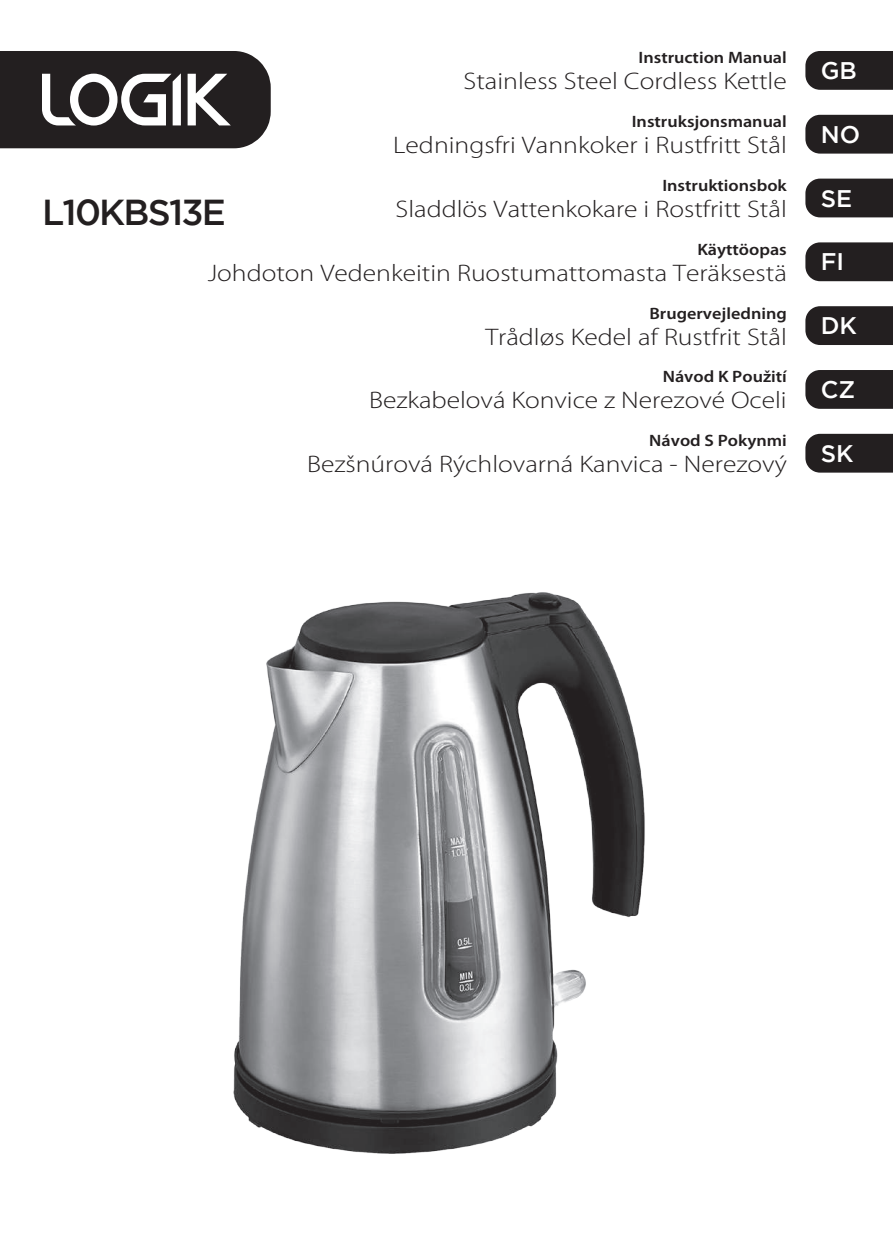
<style>
.page{position:relative;width:893px;height:1259px;background:#fff}
.page>*{position:absolute;margin:0;border:0;box-sizing:border-box;transform-origin:0 0}
.t1{font:500 36px "Gotham";letter-spacing:-.05em;color:#231f20}
.t2{font:300 24px "Myriad Pro";color:#231f20;scale:1.15 1}
.t3{font:500 24px "Gotham";color:#fff}
.t4{font:600 16.5px "Myriad Pro";color:#231f20;scale:1.1 1}
</style>
<div class="page">
<svg style="left:0;top:51px;width:271px;height:97px"></svg>
<div style="left:805px;top:51px;width:88px;height:39px;background:#231f20"></div>
<div style="left:805px;top:115px;width:88px;height:39px;background:#231f20"></div>
<div style="left:805px;top:179px;width:88px;height:38px;background:#231f20"></div>
<div style="left:805px;top:242px;width:88px;height:39px;background:#231f20"></div>
<div style="left:805px;top:306px;width:88px;height:39px;background:#231f20"></div>
<div style="left:805px;top:370px;width:88px;height:39px;background:#231f20"></div>
<div style="left:805px;top:434px;width:88px;height:38px;background:#231f20"></div>
<img style="left:233px;top:592px;width:412px;height:562px">
<p class="t4" style="left:638px;top:47px;width:136px">Instruction Manual</p>
<p class="t2" style="left:464px;top:67px;width:283px">Stainless Steel Cordless Kettle</p>
<p class="t4" style="left:632px;top:111px;width:142px">Instruksjonsmanual</p>
<p class="t2" style="left:393px;top:131px;width:344px">Ledningsfri Vannkoker i Rustfritt Stål</p>
<p class="t4" style="left:662px;top:175px;width:115px">Instruktionsbok</p>
<p class="t2" style="left:395px;top:194px;width:342px">Sladdlös Vattenkokare i Rostfritt Stål</p>
<p class="t4" style="left:697px;top:239px;width:83px">Käyttöopas</p>
<p class="t2" style="left:208px;top:258px;width:505px">Johdoton Vedenkeitin Ruostumattomasta Teräksestä</p>
<p class="t4" style="left:649px;top:302px;width:126px">Brugervejledning</p>
<p class="t2" style="left:485px;top:322px;width:264px">Trådløs Kedel af Rustfrit Stål</p>
<p class="t4" style="left:663px;top:366px;width:114px">Návod K Použití</p>
<p class="t2" style="left:369px;top:386px;width:364px">Bezkabelová Konvice z Nerezové Oceli</p>
<p class="t4" style="left:649px;top:430px;width:127px">Návod S Pokynmi</p>
<p class="t2" style="left:307px;top:450px;width:419px">Bezšnúrová Rýchlovarná Kanvica - Nerezový</p>
<h1 class="t1" style="left:42px;top:192px;width:185px">L10KBS13E</h1>
<p class="t3" style="left:821px;top:57px;width:38px">GB</p>
<p class="t3" style="left:821px;top:121px;width:41px">NO</p>
<p class="t3" style="left:821px;top:184px;width:33px">SE</p>
<p class="t3" style="left:821px;top:248px;width:25px">FI</p>
<p class="t3" style="left:821px;top:312px;width:38px">DK</p>
<p class="t3" style="left:821px;top:376px;width:36px">CZ</p>
<p class="t3" style="left:821px;top:439px;width:34px">SK</p>
</div>
